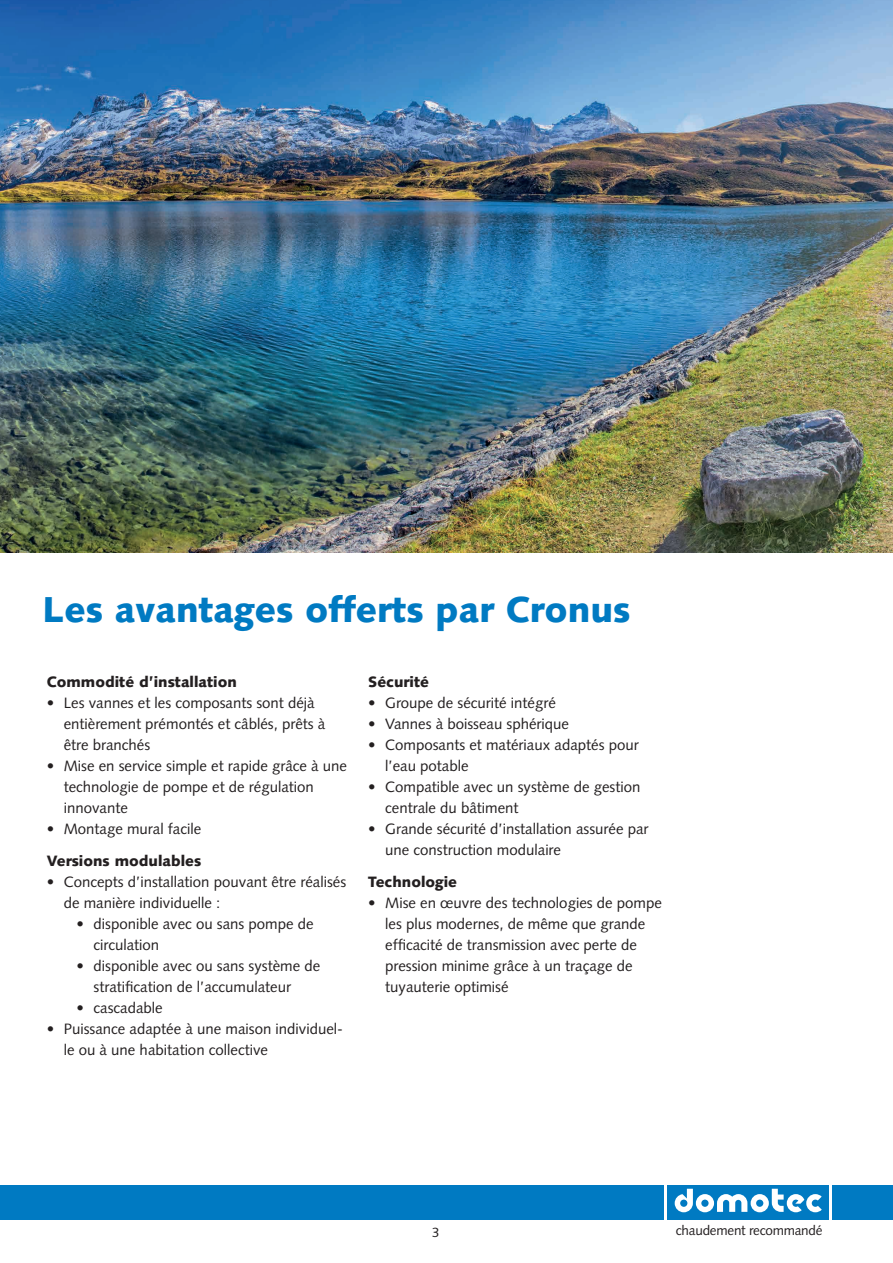
<style>
.page{position:relative;width:893px;height:1263px;background:#fff}
.page>*{position:absolute;margin:0;border:0;box-sizing:border-box;transform-origin:0 0}
.t1{font:900 36px "Syntax";color:#007ac2}
.t2{font:15px/21px "Syntax";color:#231f20}
.t3{font:900 15px "Syntax";color:#231f20}
.t4{font:13.5px "Syntax";letter-spacing:-.02em;color:#231f20}
</style>
<div class="page">
<div style="left:0;top:1186px;width:664px;height:34px;background:#007ac2"></div>
<div style="left:667px;top:1186px;width:162px;height:34px;background:#007ac2"></div>
<svg style="left:675px;top:1189px;width:147px;height:23px"></svg>
<div style="left:832px;top:1186px;width:61px;height:34px;background:#007ac2"></div>
<img style="left:0;top:0;width:893px;height:553px">
<h1 class="t1" style="left:43px;top:588px;width:589px">Les avantages offerts par Cronus</h1>
<p class="t3" style="left:47px;top:673px;width:192px">Commodité d’installation</p>
<p class="t2" style="left:64px;top:693px;width:263px;text-indent:-17px">• Les vannes et les composants sont déjà entièrement prémontés et câblés, prêts à être branchés</p>
<p class="t2" style="left:64px;top:756px;width:285px;text-indent:-17px">• Mise en service simple et rapide grâce à une technologie de pompe et de régulation innovante</p>
<p class="t2" style="left:47px;top:819px;width:156px">• Montage mural facile</p>
<p class="t3" style="left:47px;top:852px;width:156px">Versions modulables</p>
<p class="t2" style="left:64px;top:871px;width:284px;text-indent:-17px">• Concepts d’installation pouvant être réalisés de manière individuelle :</p>
<p class="t2" style="left:94px;top:913px;width:222px;text-indent:-17px">• disponible avec ou sans pompe de circulation</p>
<p class="t2" style="left:94px;top:955px;width:228px;text-indent:-17px">• disponible avec ou sans système de stratification de l’accumulateur</p>
<p class="t2" style="left:77px;top:997px;width:88px">• cascadable</p>
<p class="t2" style="left:64px;top:1018px;width:281px;text-indent:-17px">• Puissance adaptée à une maison individuel&shy;le ou à une habitation collective</p>
<p class="t3" style="left:368px;top:673px;width:62px">Sécurité</p>
<p class="t2" style="left:368px;top:693px;width:189px">• Groupe de sécurité intégré</p>
<p class="t2" style="left:368px;top:714px;width:202px">• Vannes à boisseau sphérique</p>
<p class="t2" style="left:385px;top:735px;width:255px;text-indent:-17px">• Composants et matériaux adaptés pour l’eau potable</p>
<p class="t2" style="left:385px;top:777px;width:257px;text-indent:-17px">• Compatible avec un système de gestion centrale du bâtiment</p>
<p class="t2" style="left:385px;top:819px;width:265px;text-indent:-17px">• Grande sécurité d’installation assurée par une construction modulaire</p>
<p class="t3" style="left:368px;top:873px;width:90px">Technologie</p>
<p class="t2" style="left:385px;top:892px;width:278px;text-indent:-17px">• Mise en œuvre des technologies de pompe les plus modernes, de même que grande efficacité de transmission avec perte de pression minime grâce à un traçage de tuyauterie optimisé</p>
<p class="t4" style="left:432px;top:1224px;width:9px">3</p>
<p class="t4" style="left:676px;top:1222px;width:148px">chaudement recommandé</p>
</div>
